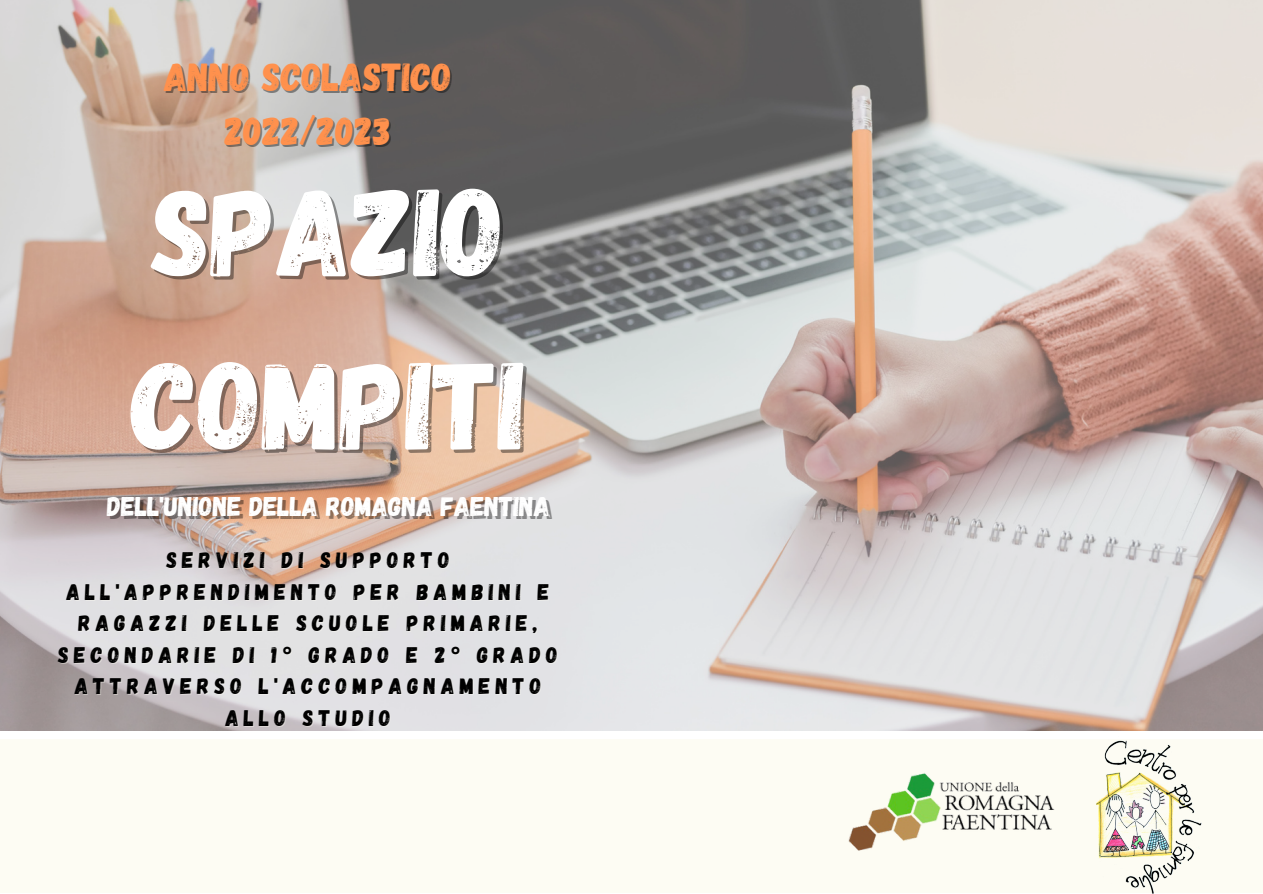
<style>
.page{position:relative;width:1263px;height:894px;background:#fff}
.page>*{position:absolute;margin:0;border:0;box-sizing:border-box;transform-origin:0 0}
.t1{font:123.9px/173.2px "Gagalin";color:#fff}
.t2{font:39px/54px "Gagalin";color:#ff914d;text-align:center}
.t3{font:27px "Gagalin";letter-spacing:-.33em;color:#fff}
.t4{font:22.5px/31.5px "Gagalin";letter-spacing:.225em;color:#000;text-align:center}
.s1{color:rgb(0 0 0/.4)}
.s2{font-family:"Noto Sans";font-weight:700}
</style>
<div class="page">
<div style="left:0;top:740px;width:1263px;height:152px;background:#fdfcf3"></div>
<img style="left:1095px;top:739px;width:107px;height:154px">
<img style="left:828px;top:730px;width:246px;height:163px">
<img style="left:0;top:0;width:1263px;height:729px">
<p class="t2" style="left:164px;top:48px;width:289px">ANNO SCOLASTICO<br>2022/2023</p>
<p class="t1" style="left:132px;top:139px;width:395px">SPAZIO<br>COMPITI</p>
<p class="t3" style="left:107px;top:489px;width:448px">D<span class="s1">D</span>E<span class="s1">E</span>L<span class="s1">L</span>L<span class="s1">L</span>'<span class="s1">'</span>U<span class="s1">U</span>N<span class="s1">N</span>I<span class="s1">I</span>O<span class="s1">O</span>N<span class="s1">N</span>E<span class="s1">E</span> D<span class="s1">D</span>E<span class="s1">E</span>L<span class="s1">L</span>L<span class="s1">L</span>A<span class="s1">A</span> R<span class="s1">R</span>O<span class="s1">O</span>M<span class="s1">M</span>A<span class="s1">A</span>G<span class="s1">G</span>N<span class="s1">N</span>A<span class="s1">A</span> F<span class="s1">F</span>A<span class="s1">A</span>E<span class="s1">E</span>N<span class="s1">N</span>T<span class="s1">T</span>I<span class="s1">I</span>N<span class="s1">N</span>A<span class="s1">A</span></p>
<p class="t4" style="left:58px;top:543px;width:501px">SERVIZI DI SUPPORTO<br>ALL'APPRENDIMENTO PER BAMBINI E<br>RAGAZZI DELLE SCUOLE PRIMARIE,<br>SECONDARIE DI 1<span class="s2">°</span> GRADO E 2<span class="s2">°</span> GRADO<br>ATTRAVERSO L'ACCOMPAGNAMENTO<br>ALLO STUDIO</p>
</div>
